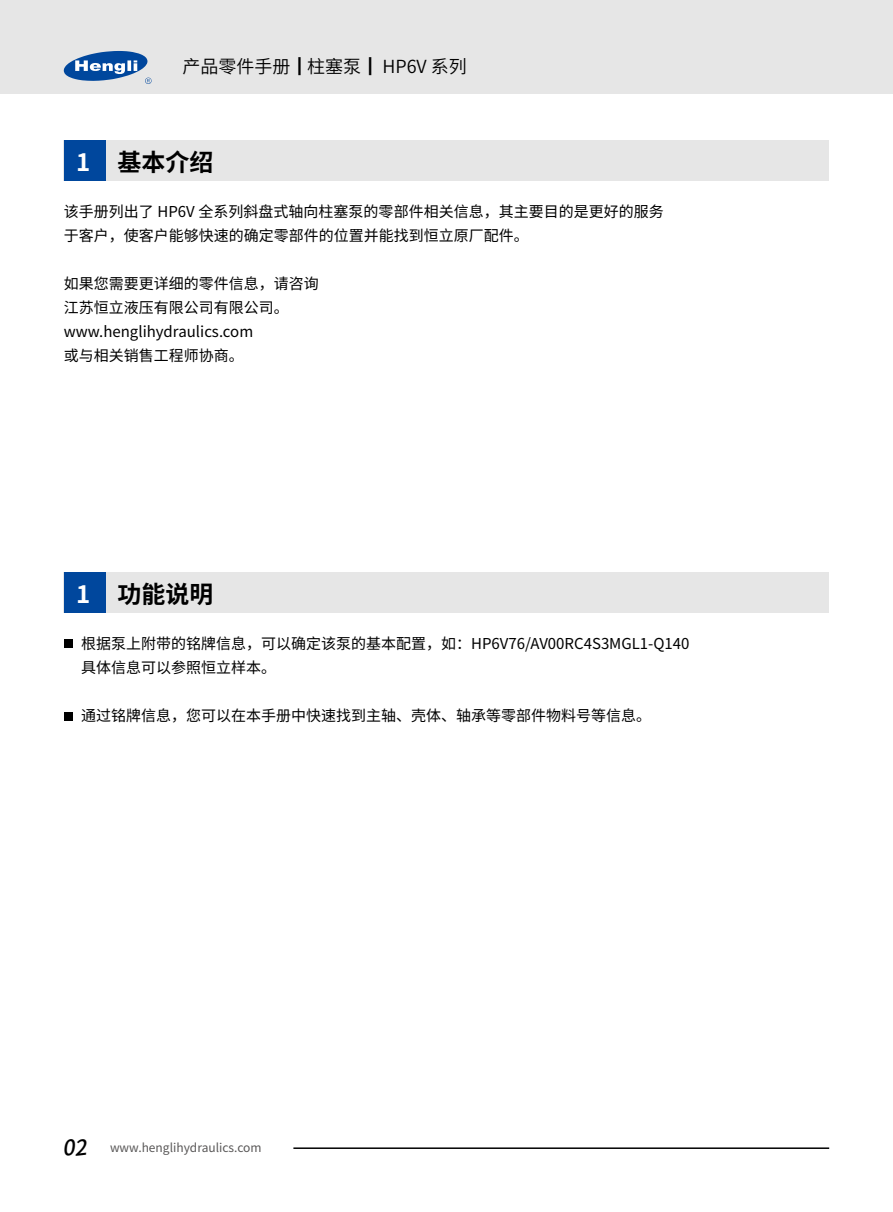
<style>
.page{position:relative;width:893px;height:1212px;background:#fff}
.page>*{position:absolute;margin:0;border:0;box-sizing:border-box;transform-origin:0 0}
.t1{font:700 24px "Noto Sans Hans";color:#000}
.t2{font:700 24px "Noto Sans Hans";color:#fff}
.t3{font:600 18px "Noto Sans Hans";color:#000}
.t4{font:15px/24px "Noto Sans Hans";color:#000}
.t5{font:12px "Noto Sans Hans";color:#595757}
</style>
<div class="page">
<div style="left:0;top:0;width:893px;height:94px;background:#e6e6e6"></div>
<svg style="left:63px;top:51px;width:89px;height:33px"></svg>
<hr style="left:293px;top:1147px;width:536px;height:2px;background:#000">
<div style="left:64px;top:639px;width:8px;height:8px;background:#000"></div>
<div style="left:64px;top:712px;width:8px;height:9px;background:#000"></div>
<div style="left:64px;top:140px;width:765px;height:40px;background:#e6e6e6"></div>
<div style="left:64px;top:572px;width:765px;height:40px;background:#e6e6e6"></div>
<div style="left:64px;top:140px;width:42px;height:40px;background:#00479d"></div>
<div style="left:64px;top:572px;width:42px;height:40px;background:#00479d"></div>
<p class="t3" style="left:183px;top:56px;width:286px">产品零件手册 ▏柱塞泵 ▏HP6V 系列</p>
<h1 class="t2" style="left:76px;top:148px;width:16px">1</h1>
<h1 class="t1" style="left:118px;top:148px;width:97px">基本介绍</h1>
<p class="t4" style="left:64px;top:200px;width:601px">该手册列出了 HP6V 全系列斜盘式轴向柱塞泵的零部件相关信息，其主要目的是更好的服务于客户，使客户能够快速的确定零部件的位置并能找到恒立原厂配件。</p>
<p class="t4" style="left:64px;top:272px;width:256px">如果您需要更详细的零件信息，请咨询江苏恒立液压有限公司有限公司。www.henglihydraulics.com<br>或与相关销售工程师协商。</p>
<h1 class="t2" style="left:76px;top:581px;width:16px">1</h1>
<h1 class="t1" style="left:118px;top:581px;width:97px">功能说明</h1>
<p class="t4" style="left:81px;top:632px;width:610px">根据泵上附带的铭牌信息，可以确定该泵的基本配置，如：HP6V76/AV00RC4S3MGL1-Q140具体信息可以参照恒立样本。</p>
<p class="t4" style="left:81px;top:704px;width:571px">通过铭牌信息，您可以在本手册中快速找到主轴、壳体、轴承等零部件物料号等信息。</p>
<p class="t5" style="left:110px;top:1141px;width:153px">www.henglihydraulics.com</p>
</div>
